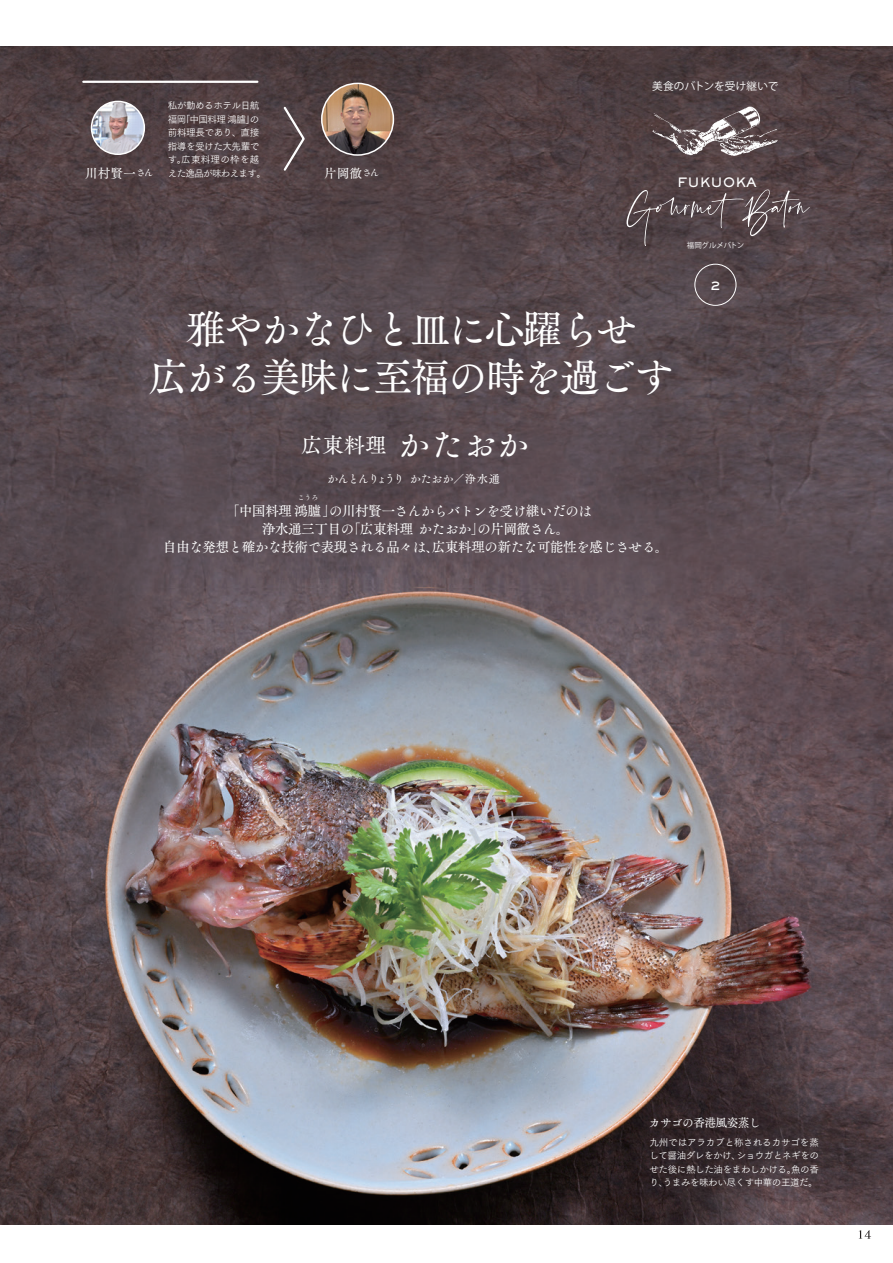
<style>
.page{position:relative;width:893px;height:1263px;background:#fff}
.page>*{position:absolute;margin:0;border:0;box-sizing:border-box;transform-origin:0 0}
.t1{font:40.35px/48px "Tsuku A Old Min Pr 6 M";letter-spacing:-.075em;color:#fff;text-align:center}
.t2{font:21.3px "Tsuku A Old Min Pr 6 M";color:#fff}
.t3{font:13.8px "Tsuku A Old Min Pr 6 M";letter-spacing:-.05em;color:#fff}
.t4{font:12.75px "Tsuku A Old Min Pr 6 M";color:#fff}
.t5{font:800 12.75px "Sackers Gothic Std";color:#fff}
.t6{font:11.7px "Tsuku A Old Min Pr 6 M";letter-spacing:-.05em;color:#fff}
.t7{font:11.25px "Tsuku A Old Min Pr 6 M";letter-spacing:-.075em;color:#fff}
.t8{font:10.65px "Koz Go Pr 6 N";letter-spacing:.005em;color:#fff}
.t9{font:9.6px/13.5px "Tsuku Go Pro R";letter-spacing:-.05em;color:#fff}
.t10{font:7.5px "Koz Go Pr 6 N";letter-spacing:-.015em;color:#fff}
.t11{font:6.75px "Tsuku A Old Min Pr 6 M";color:#fff}
.s1{font-size:9.6px}
.s2{font-size:33px}
</style>
<div class="page">
<svg style="left:859px;top:1230px;width:12px;height:9px"></svg>
<img style="left:0;top:47px;width:893px;height:1178px">
<img style="left:92px;top:101px;width:52px;height:53px;border-radius:26px">
<div style="left:91px;top:101px;width:54px;height:54px;border:2px solid #fff;border-radius:50%"></div>
<div style="left:695px;top:264px;width:41px;height:41px;border:1px solid #fff;border-radius:50%"></div>
<svg style="left:626px;top:190px;width:184px;height:56px"></svg>
<img style="left:646px;top:94px;width:138px;height:85px">
<hr style="left:83px;top:81px;width:174px;height:2px;background:#fff">
<svg style="left:282px;top:105px;width:24px;height:68px"></svg>
<img style="left:322px;top:83px;width:71px;height:72px">
<div style="left:321px;top:83px;width:73px;height:73px;border:2px solid #fff;border-radius:50%"></div>
<p class="t9" style="left:168px;top:98px;width:100px">私が勤めるホテル日航福岡「中国料理 鴻臚」の前料理長であり、直接指導を受けた大先輩です。広東料理の枠を越えた逸品が味わえます。</p>
<h3 class="t4" style="left:85px;top:162px;width:70px">川村賢一<span class="s1">さん</span></h3>
<h3 class="t4" style="left:324px;top:161px;width:57px">片岡徹<span class="s1">さん</span></h3>
<p class="t8" style="left:652px;top:80px;width:128px">美食のバトンを受け継いで</p>
<h3 class="t5" style="left:677px;top:173px;width:81px">FUKUOKA</h3>
<p class="t10" style="left:687px;top:241px;width:59px">福岡グルメバトン</p>
<h3 class="t5" style="left:710px;top:276px;width:13px">2</h3>
<h1 class="t1" style="left:148px;top:303px;width:528px">雅やかなひと皿に心躍らせ<br>広がる美味に至福の時を過ごす</h1>
<h2 class="t2" style="left:301px;top:426px;width:230px">広東料理 <span class="s2">かたおか</span></h2>
<p class="t7" style="left:327px;top:469px;width:174px">かんとんりょうりかたおか／浄水通</p>
<h3 class="t3" style="left:226px;top:499px;width:368px">「中国料理 鴻臚」の川村賢一さんからバトンを受け継いだのは</h3>
<h3 class="t3" style="left:262px;top:517px;width:309px">浄水通三丁目の「広東料理 かたおか」の片岡徹さん。</h3>
<h3 class="t3" style="left:163px;top:535px;width:507px">自由な発想と確かな技術で表現される品々は、広東料理の新たな可能性を感じさせる。</h3>
<p class="t11" style="left:298px;top:492px;width:22px">こうろ</p>
<p class="t6" style="left:649px;top:1112px;width:113px">カサゴの香港風姿蒸し</p>
<p class="t9" style="left:649px;top:1134px;width:171px;text-align:justify">九州ではアラカブと称されるカサゴを蒸して醤油ダレをかけ、ショウガとネギをのせた後に熱した油をまわしかける。魚の香り、うまみを味わい尽くす中華の王道だ。</p>
</div>
